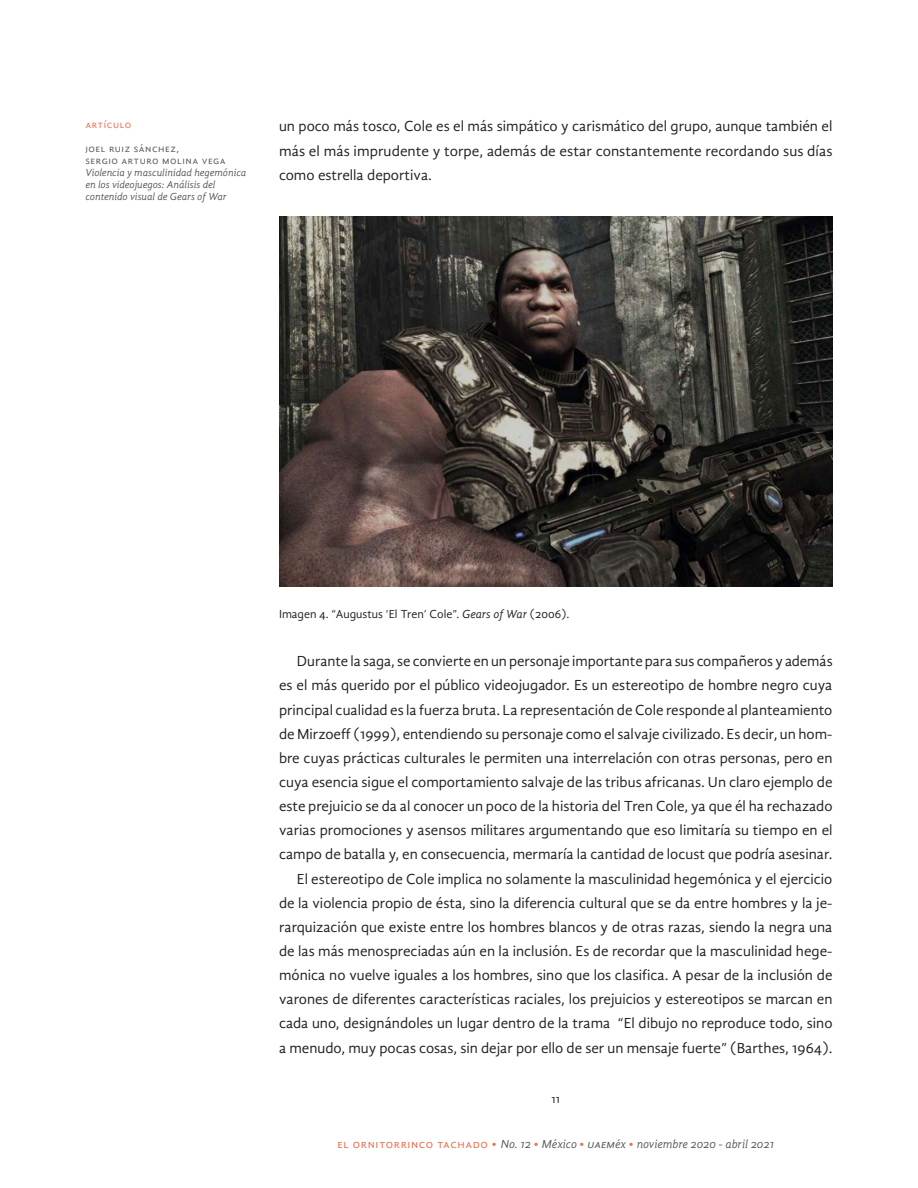
<style>
.page{position:relative;width:918px;height:1188px;background:#fff}
.page>*{position:absolute;margin:0;border:0;box-sizing:border-box;transform-origin:0 0}
.Cuerpo{font:15px/24.2px "Gandhi Sans";color:#231f20;text-align:justify}
.Primera_linea{font:15px/24.2px "Gandhi Sans";color:#231f20;text-align:justify}
.t1{font:italic 12px "Gandhi Sans";letter-spacing:-.005em;color:#57585a}
.Referencia_imagen{font:12px "Gandhi Sans";color:#231f20}
.t2{font:italic 10.5px/12px "Gandhi Sans";color:#57585a}
.t3{font:10.5px/12px "Gandhi Sans";letter-spacing:.05em;color:#57585a}
.t4{font:10.5px "Gandhi Sans";letter-spacing:.05em;color:#e86e49}
.s1{font-style:italic}
.s2{font-style:normal;color:#e86e49}
</style>
<div class="page">
<img style="left:279px;top:216px;width:553px;height:370px">
<p class="t4" style="left:86px;top:119px;width:47px">ARTÍCULO</p>
<p class="t3" style="left:86px;top:143px;width:95px">Joel Ruiz Sánchez,<br>Sergio Arturo</p>
<p class="t3" style="left:162px;top:155px;width:64px">Molina Vega</p>
<p class="t2" style="left:86px;top:167px;width:162px">Violencia y masculinidad hegemónica en los videojuegos: Análisis del contenido visual de Gears of War</p>
<p class="Primera_linea" style="left:279px;top:114px;width:555px">un poco más tosco, Cole es el más simpático y carismático del grupo, aunque también el más el más imprudente y torpe, además de estar constantemente recordando sus días como estrella deportiva.</p>
<p class="Referencia_imagen" style="left:279px;top:607px;width:292px">Imagen 4. “Augustus ‘El Tren’ Cole”. <span class="s1">Gears of War</span> (2006).</p>
<p class="Cuerpo" style="left:279px;top:649px;width:555px;text-indent:18px">Durante la saga, se convierte en un personaje importante para sus compañeros y además es el más querido por el público videojugador. Es un estereotipo de hombre negro cuya principal cualidad es la fuerza bruta. La representación de Cole responde al planteamiento de Mirzoeff (1999), entendiendo su personaje como el salvaje civilizado. Es decir, un hom&shy;bre cuyas prácticas culturales le permiten una interrelación con otras personas, pero en cuya esencia sigue el comportamiento salvaje de las tribus africanas. Un claro ejemplo de este prejuicio se da al conocer un poco de la historia del Tren Cole, ya que él ha rechazado varias promociones y asensos militares argumentando que eso limitaría su tiempo en el campo de batalla y, en consecuencia, mermaría la cantidad de locust que podría asesinar.</p>
<p class="Cuerpo" style="left:279px;top:866px;width:555px;text-indent:18px">El estereotipo de Cole implica no solamente la masculinidad hegemónica y el ejercicio de la violencia propio de ésta, sino la diferencia cultural que se da entre hombres y la je&shy;rarquización que existe entre los hombres blancos y de otras razas, siendo la negra una de las más menospreciadas aún en la inclusión. Es de recordar que la masculinidad hege&shy;mónica no vuelve iguales a los hombres, sino que los clasifica. A pesar de la inclusión de varones de diferentes características raciales, los prejuicios y estereotipos se marcan en cada uno, designándoles un lugar dentro de la trama “El dibujo no reproduce todo, sino a menudo, muy pocas cosas, sin dejar por ello de ser un mensaje fuerte” (Barthes, 1964).</p>
<p class="Referencia_imagen" style="left:551px;top:1092px;width:10px">11</p>
<p class="t1" style="left:337px;top:1137px;width:438px"><span class="s2">el ornitorrinco tachado •</span> No. 12 <span class="s2">•</span> México <span class="s2">•</span> uaeméx <span class="s2">•</span> noviembre 2020 - abril 2021</p>
</div>
